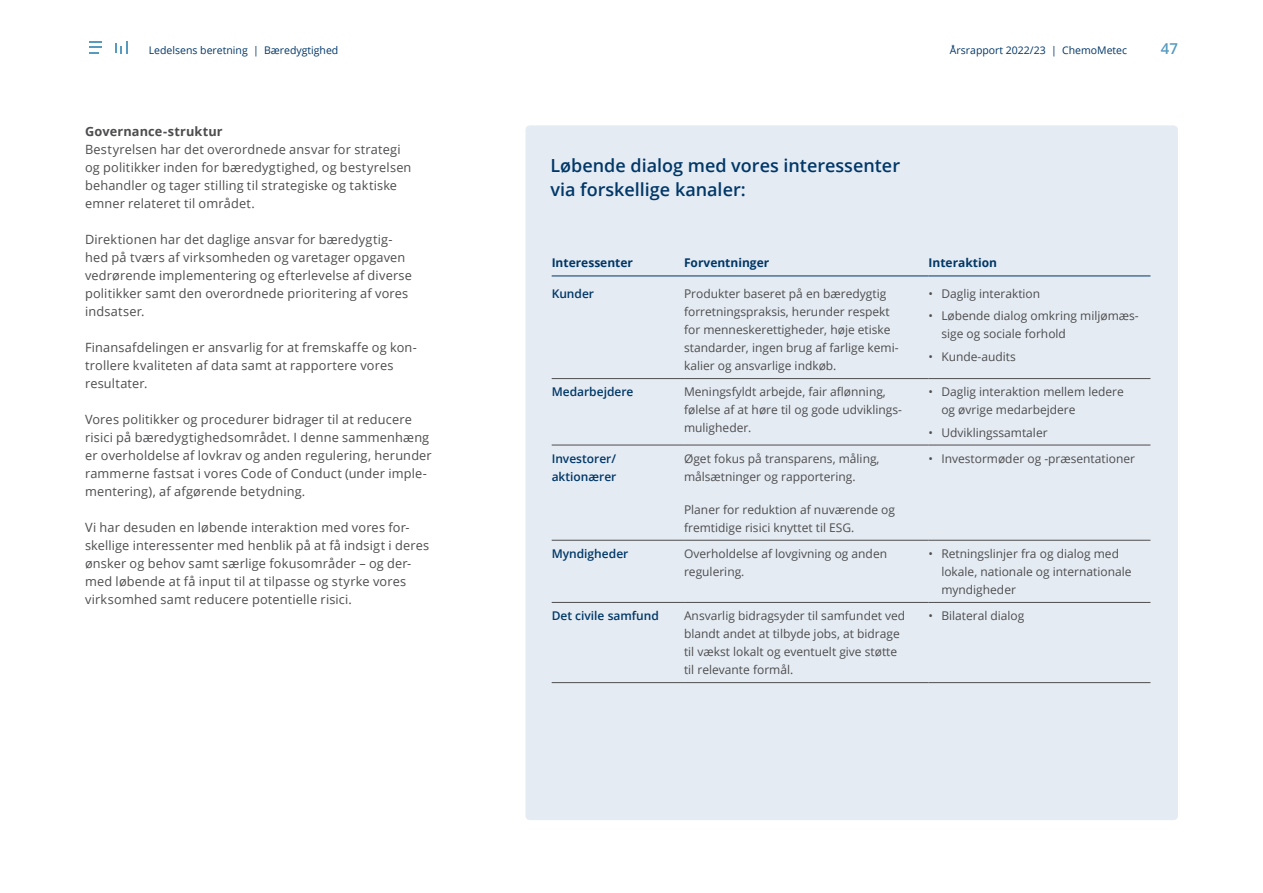
<style>
.page{position:relative;width:1263px;height:893px;background:#fff}
.page>*{position:absolute;margin:0;border:0;box-sizing:border-box;transform-origin:0 0}
.t1{font:600 18px/24px "Open Sans";color:#003768}
.t2{font:600 15px "Open Sans";color:#569bbe}
.t3{font:12.75px/18px "Open Sans";letter-spacing:.015em;color:#4d4d4f}
.t4{font:700 12.75px "Open Sans";letter-spacing:.01em;color:#4d4d4f}
.t5{font:12px/18px "Open Sans";color:#4d4d4f}
.t6{font:600 12px/18px "Open Sans";color:#003768}
.t7{font:700 12px "Open Sans";color:#003768}
.t8{font:10.5px "Open Sans";color:#003768}
</style>
<div class="page">
<div style="left:525px;top:125px;width:653px;height:695px;background:#e4ebf2;border-radius:4px"></div>
<hr style="left:552px;top:276px;width:132px;height:1px;background:#003768">
<hr style="left:684px;top:276px;width:244px;height:1px;background:#003768">
<hr style="left:928px;top:276px;width:222px;height:1px;background:#003768">
<hr style="left:552px;top:378px;width:132px;height:1px;background:#4d4d4f">
<hr style="left:684px;top:378px;width:244px;height:1px;background:#4d4d4f">
<hr style="left:928px;top:378px;width:222px;height:1px;background:#4d4d4f">
<hr style="left:552px;top:445px;width:132px;height:1px;background:#4d4d4f">
<hr style="left:684px;top:445px;width:244px;height:1px;background:#4d4d4f">
<hr style="left:928px;top:445px;width:222px;height:1px;background:#4d4d4f">
<hr style="left:552px;top:540px;width:132px;height:1px;background:#4d4d4f">
<hr style="left:684px;top:540px;width:244px;height:1px;background:#4d4d4f">
<hr style="left:928px;top:540px;width:222px;height:1px;background:#4d4d4f">
<hr style="left:552px;top:602px;width:132px;height:1px;background:#4d4d4f">
<hr style="left:684px;top:602px;width:244px;height:1px;background:#4d4d4f">
<hr style="left:928px;top:602px;width:222px;height:1px;background:#4d4d4f">
<hr style="left:552px;top:682px;width:132px;height:1px;background:#4d4d4f">
<hr style="left:684px;top:682px;width:244px;height:1px;background:#4d4d4f">
<hr style="left:928px;top:682px;width:222px;height:1px;background:#4d4d4f">
<svg style="left:90px;top:41px;width:12px;height:12px"></svg>
<svg style="left:115px;top:41px;width:12px;height:12px"></svg>
<p class="t8" style="left:149px;top:43px;width:191px">Ledelsens beretning | Bæredygtighed</p>
<p class="t8" style="left:950px;top:43px;width:179px">Årsrapport 2022/23 | ChemoMetec</p>
<p class="t2" style="left:1161px;top:38px;width:19px">47</p>
<p class="t4" style="left:85px;top:122px;width:139px">Governance-struktur</p>
<p class="t3" style="left:85px;top:140px;width:328px">Bestyrelsen har det overordnede ansvar for strategi og politikker inden for bæredygtighed, og bestyrelsen behandler og tager stilling til strategiske og taktiske emner relateret til området.</p>
<p class="t3" style="left:85px;top:230px;width:329px">Direktionen har det daglige ansvar for bæredygtig&shy;hed på tværs af virksomheden og varetager opgaven vedrørende implementering og efterlevelse af diverse politikker samt den overordnede prioritering af vores indsatser.</p>
<p class="t3" style="left:85px;top:338px;width:333px">Finansafdelingen er ansvarlig for at fremskaffe og kon&shy;trollere kvaliteten af data samt at rapportere vores resultater.</p>
<p class="t3" style="left:85px;top:410px;width:348px">Vores politikker og procedurer bidrager til at reducere risici på bæredygtighedsområdet. I denne sammenhæng er overholdelse af lovkrav og anden regulering, herunder rammerne fastsat i vores Code of Conduct (under imple&shy;mentering), af afgørende betydning.</p>
<p class="t3" style="left:85px;top:518px;width:346px">Vi har desuden en løbende interaktion med vores for&shy;skellige interessenter med henblik på at få indsigt i deres ønsker og behov samt særlige fokusområder – og der&shy;med løbende at få input til at tilpasse og styrke vores virksomhed samt reducere potentielle risici.</p>
<h1 class="t1" style="left:550px;top:153px;width:351px">Løbende dialog med vores interessenter via forskellige kanaler:</h1>
<p class="t7" style="left:552px;top:255px;width:83px">Interessenter</p>
<p class="t7" style="left:684px;top:255px;width:87px">Forventninger</p>
<p class="t7" style="left:928px;top:255px;width:70px">Interaktion</p>
<p class="t6" style="left:552px;top:284px;width:44px">Kunder</p>
<p class="t5" style="left:684px;top:284px;width:216px">Produkter baseret på en bæredygtig forretningspraksis, herunder respekt for menneskerettigheder, høje etiske standarder, ingen brug af farlige kemi&shy;kalier og ansvarlige indkøb.</p>
<p class="t5" style="left:928px;top:284px;width:113px">• Daglig interaktion</p>
<p class="t5" style="left:941px;top:307px;width:199px;text-indent:-13px">• Løbende dialog omkring miljømæs&shy;sige og sociale forhold</p>
<p class="t5" style="left:928px;top:347px;width:89px">• Kunde-audits</p>
<p class="t6" style="left:552px;top:383px;width:83px">Medarbejdere</p>
<p class="t5" style="left:684px;top:383px;width:219px">Meningsfyldt arbejde, fair aflønning, følelse af at høre til og gode udviklings&shy;muligheder.</p>
<p class="t5" style="left:941px;top:383px;width:184px;text-indent:-13px">• Daglig interaktion mellem ledere og øvrige medarbejdere</p>
<p class="t5" style="left:928px;top:423px;width:121px">• Udviklingssamtaler</p>
<p class="t6" style="left:552px;top:449px;width:66px">Investorer/ aktionærer</p>
<p class="t5" style="left:684px;top:449px;width:197px">Øget fokus på transparens, måling, målsætninger og rapportering.</p>
<p class="t5" style="left:684px;top:500px;width:212px">Planer for reduktion af nuværende og fremtidige risici knyttet til ESG.</p>
<p class="t5" style="left:928px;top:449px;width:208px">• Investormøder og -præsentationer</p>
<p class="t6" style="left:552px;top:544px;width:78px">Myndigheder</p>
<p class="t5" style="left:684px;top:544px;width:205px">Overholdelse af lovgivning og anden regulering.</p>
<p class="t5" style="left:941px;top:544px;width:192px;text-indent:-13px">• Retningslinjer fra og dialog med lokale, nationale og internationale myndigheder</p>
<p class="t6" style="left:552px;top:606px;width:109px">Det civile samfund</p>
<p class="t5" style="left:684px;top:606px;width:223px">Ansvarlig bidragsyder til samfundet ved blandt andet at tilbyde jobs, at bidrage til vækst lokalt og eventuelt give støtte til relevante formål.</p>
<p class="t5" style="left:928px;top:606px;width:97px">• Bilateral dialog</p>
</div>
